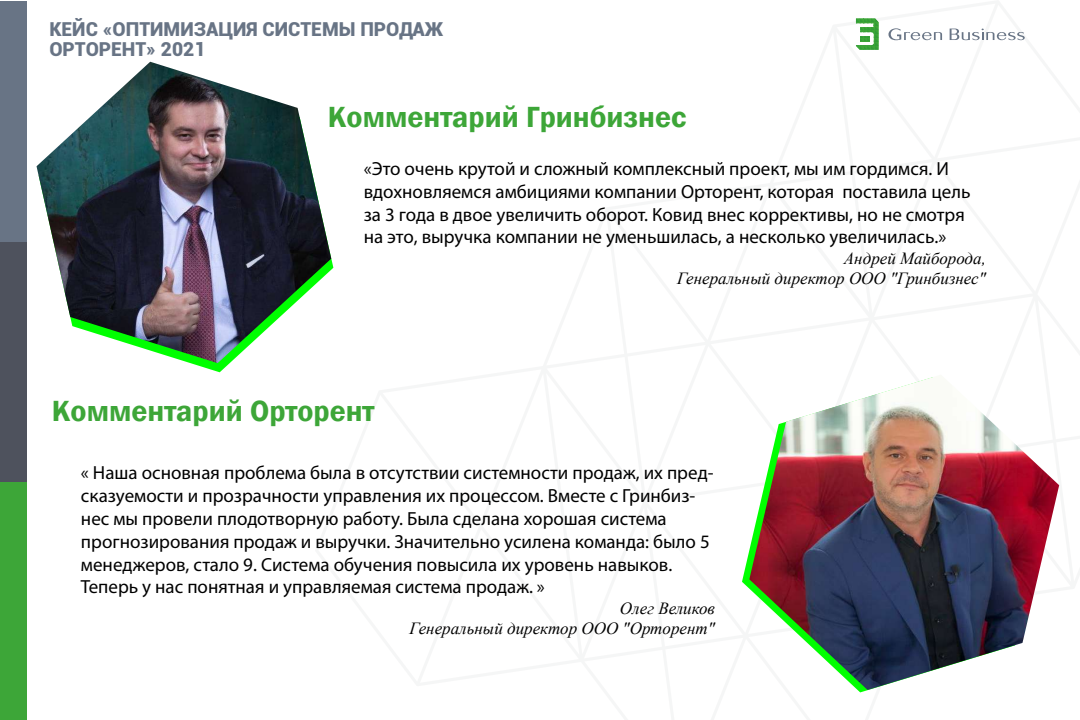
<style>
.page{position:relative;width:1080px;height:720px;background:#fff}
.page>*{position:absolute;margin:0;border:0;box-sizing:border-box;transform-origin:0 0}
.t1{font:600 30px "Franklin Gothic";color:#3da638}
.t2{font:900 19.2px/20.7px "Roboto";color:#687485}
.t3{font:19px/22.8px "Myriad Pro";color:#000}
.t4{font:italic 17px/20.4px "Times New Roman";color:#000;text-align:right}
</style>
<div class="page">
<div style="left:0;top:481px;width:27px;height:239px;background:#3da638"></div>
<div style="left:0;top:241px;width:27px;height:240px;background:#4e525d"></div>
<div style="left:0;top:1px;width:27px;height:240px;background:#687485"></div>
<img style="left:37px;top:62px;width:294px;height:301px">
<img style="left:749px;top:377px;width:310px;height:313px">
<svg style="left:856px;top:18px;width:23px;height:32px"></svg>
<svg style="left:888px;top:28px;width:54px;height:12px"></svg>
<svg style="left:950px;top:29px;width:75px;height:11px"></svg>
<p class="t2" style="left:49px;top:18px;width:395px">КЕЙС «ОПТИМИЗАЦИЯ СИСТЕМЫ ПРОДАЖ<br>ОРТОРЕНТ» 2021</p>
<h1 class="t1" style="left:328px;top:98px;width:360px">Комментарий Гринбизнес</h1>
<p class="t3" style="left:364px;top:157px;width:608px">«Это очень крутой и сложный комплексный проект, мы им гордимся. И вдохновляемся амбициями компании Орторент, которая поставила цель за 3 года в двое увеличить оборот. Ковид внес коррективы, но не смотря на это, выручка компании не уменьшилась, а несколько увеличилась.»</p>
<p class="t4" style="left:677px;top:248px;width:310px">Андрей Майборода,<br>Генеральный директор ООО "Гринбизнес"</p>
<h1 class="t1" style="left:52px;top:392px;width:324px">Комментарий Орторент</h1>
<p class="t3" style="left:81px;top:461px;width:634px">« Наша основная проблема была в отсутствии системности продаж, их пред&shy;сказуемости и прозрачности управления их процессом. Вместе с Гринбиз&shy;нес мы провели плодотворную работу. Была сделана хорошая система прогнозирования продаж и выручки. Значительно усилена команда: было 5 менеджеров, стало 9. Система обучения повысила их уровень навыков.<br>Теперь у нас понятная и управляемая система продаж. »</p>
<p class="t4" style="left:410px;top:598px;width:307px">Олег Великов<br>Генеральный директор ООО "Орторент"</p>
</div>
